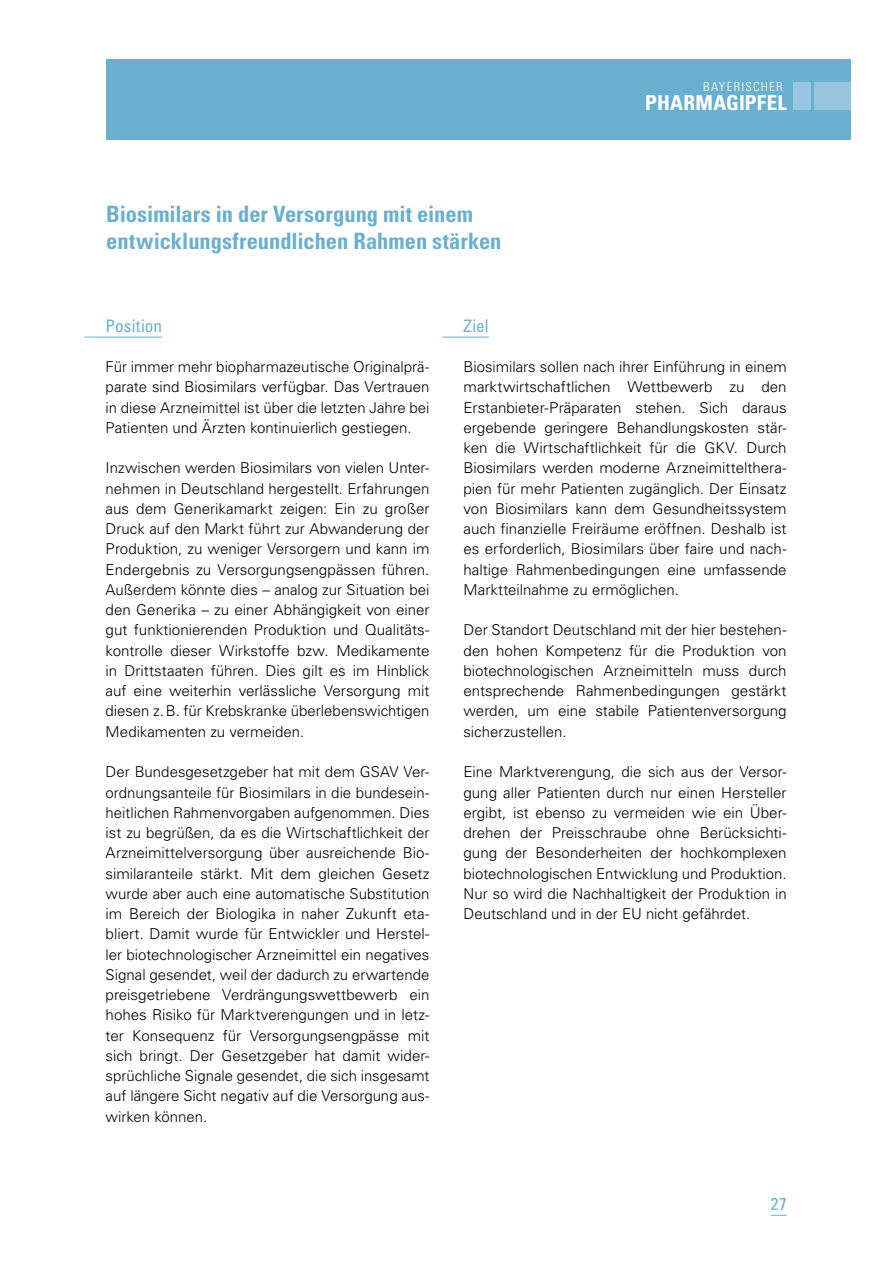
<style>
.page{position:relative;width:893px;height:1263px;background:#fff}
.page>*{position:absolute;margin:0;border:0;box-sizing:border-box;transform-origin:0 0}
.Headline{font:700 condensed 22.5px/27px "Univers LT";color:#69b0d0}
.t1{font:700 condensed 20.55px "Univers LT";letter-spacing:.01em;color:#fff}
.Subline_Position_Ziel{font:condensed 17.25px "Univers LT";letter-spacing:.005em;color:#69b0d0}
.t2{font:300 15px/20.2px "Univers LT";color:#000;text-align:justify}
.t3{font:300 condensed 12.6px "Univers LT";letter-spacing:.1em;color:#fff}
</style>
<div class="page">
<div style="left:106px;top:60px;width:744px;height:80px;background:#69b0d0"></div>
<div style="left:814px;top:82px;width:36px;height:28px;background:#99c6df"></div>
<div style="left:793px;top:82px;width:18px;height:28px;background:#99c6df"></div>
<svg style="left:771px;top:1215px;width:16px;height:1px"></svg>
<hr style="left:84px;top:337px;width:78px;height:1px;background:#69b0d0">
<hr style="left:442px;top:337px;width:47px;height:1px;background:#69b0d0">
<p class="Headline" style="left:106px;top:200px;width:397px">Biosimilars in der Versorgung mit einem entwicklungsfreundlichen Rahmen stärken</p>
<p class="t3" style="left:703px;top:79px;width:81px">BAYERISCHER</p>
<h2 class="t1" style="left:645px;top:90px;width:143px">PHARMAGIPFEL</h2>
<p class="Subline_Position_Ziel" style="left:106px;top:315px;width:58px">Position</p>
<p class="t2" style="left:106px;top:357px;width:325px">Für immer mehr biopharmazeutische Originalprä&shy;parate sind Biosimilars verfügbar. Das Vertrauen in diese Arzneimittel ist über die letzten Jahre bei Patienten und Ärzten kontinuierlich gestiegen.</p>
<p class="t2" style="left:106px;top:458px;width:325px">Inzwischen werden Biosimilars von vielen Unter&shy;nehmen in Deutschland hergestellt. Erfahrungen aus dem Generikamarkt zeigen: Ein zu großer Druck auf den Markt führt zur Abwanderung der Produktion, zu weniger Versorgern und kann im Endergebnis zu Versorgungsengpässen führen.<br>Außerdem könnte dies – analog zur Situation bei den Generika – zu einer Abhängigkeit von einer gut funktionierenden Produktion und Qualitäts&shy;kontrolle dieser Wirkstoffe bzw. Medikamente in Drittstaaten führen. Dies gilt es im Hinblick auf eine weiterhin verlässliche Versorgung mit diesen z.B. für Krebskranke überlebenswichtigen Medikamenten zu vermeiden.</p>
<p class="t2" style="left:106px;top:762px;width:325px">Der Bundesgesetzgeber hat mit dem GSAV Ver&shy;ordnungsanteile für Biosimilars in die bundesein&shy;heitlichen Rahmenvorgaben aufgenommen. Dies ist zu begrüßen, da es die Wirtschaftlichkeit der Arzneimittelversorgung über ausreichende Bio&shy;similaranteile stärkt. Mit dem gleichen Gesetz wurde aber auch eine automatische Substitution im Bereich der Biologika in naher Zukunft eta&shy;bliert. Damit wurde für Entwickler und Herstel&shy;ler biotechnologischer Arzneimittel ein negatives Signal gesendet, weil der dadurch zu erwartende preisgetriebene Verdrängungswettbewerb ein hohes Risiko für Marktverengungen und in letz&shy;ter Konsequenz für Versorgungsengpässe mit sich bringt. Der Gesetzgeber hat damit wider&shy;sprüchliche Signale gesendet, die sich insgesamt auf längere Sicht negativ auf die Versorgung aus&shy;wirken können.</p>
<p class="Subline_Position_Ziel" style="left:463px;top:315px;width:27px">Ziel</p>
<p class="t2" style="left:463px;top:357px;width:325px">Biosimilars sollen nach ihrer Einführung in einem marktwirtschaftlichen Wettbewerb zu den Erstanbieter-Präparaten stehen. Sich daraus ergebende geringere Behandlungskosten stär&shy;ken die Wirtschaftlichkeit für die GKV. Durch Biosimilars werden moderne Arzneimittelthera&shy;pien für mehr Patienten zugänglich. Der Einsatz von Biosimilars kann dem Gesundheitssystem auch finanzielle Freiräume eröffnen. Deshalb ist es erforderlich, Biosimilars über faire und nach&shy;haltige Rahmenbedingungen eine umfassende Marktteilnahme zu ermöglichen.</p>
<p class="t2" style="left:463px;top:620px;width:325px">Der Standort Deutschland mit der hier bestehen&shy;den hohen Kompetenz für die Produktion von biotechnologischen Arzneimitteln muss durch entsprechende Rahmenbedingungen gestärkt werden, um eine stabile Patientenversorgung sicherzustellen.</p>
<p class="t2" style="left:463px;top:762px;width:325px">Eine Marktverengung, die sich aus der Versor&shy;gung aller Patienten durch nur einen Hersteller ergibt, ist ebenso zu vermeiden wie ein Über&shy;drehen der Preisschraube ohne Berücksichti&shy;gung der Besonderheiten der hochkomplexen biotechnologischen Entwicklung und Produktion.<br>Nur so wird die Nachhaltigkeit der Produktion in Deutschland und in der EU nicht gefährdet.</p>
<p class="Subline_Position_Ziel" style="left:771px;top:1193px;width:17px">27</p>
</div>
